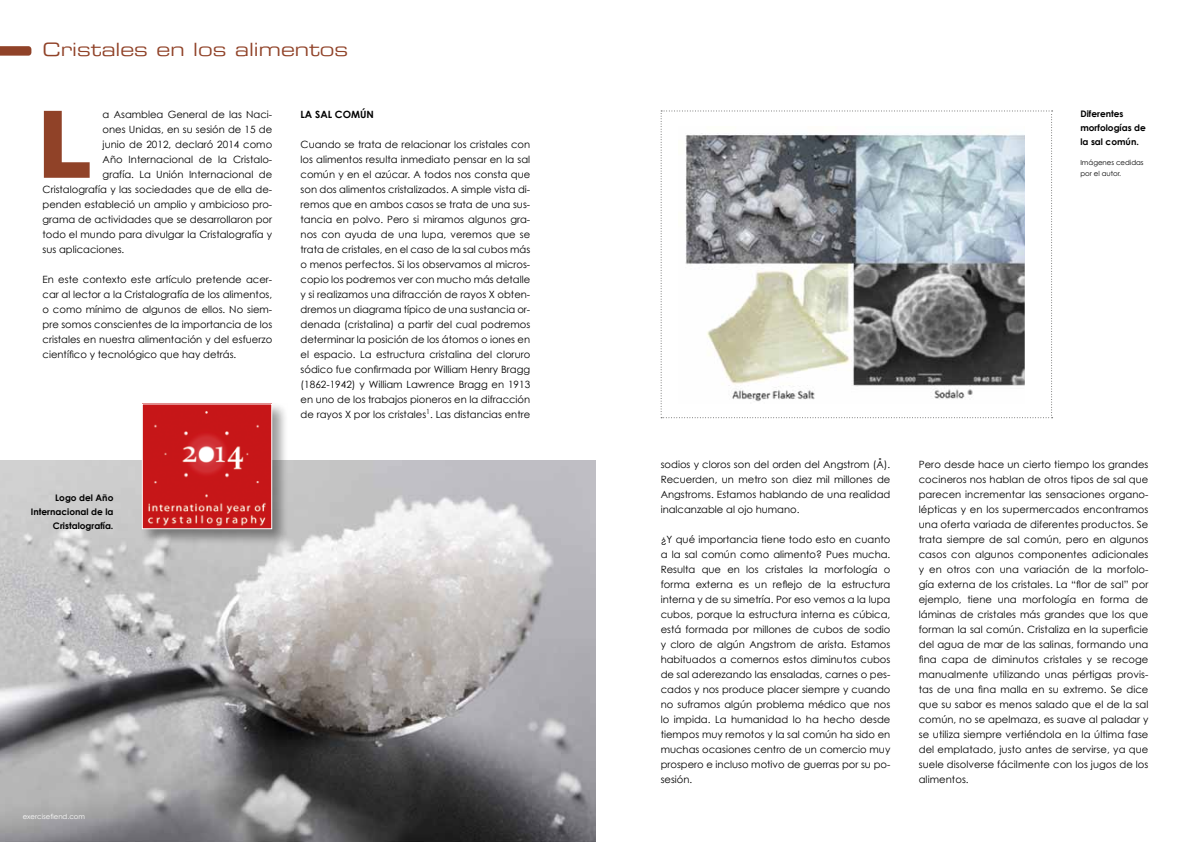
<style>
.page{position:relative;width:1191px;height:842px;background:#fff}
.page>*{position:absolute;margin:0;border:0;box-sizing:border-box;transform-origin:0 0}
.t1{font:700 89.2px "Eurostile";color:#904228}
.t2{font:18px "Eurostile Extended Two";color:#904228}
.t3{font:10px/15px "Century Gothic";color:#000;text-align:justify}
.t4{font:700 10px "Century Gothic";color:#000}
.t5{font:700 9px/14px "Century Gothic";color:#000}
.t6{font:7px/11px "Century Gothic";color:#000}
.t7{font:7px "Century Gothic";color:#fff}
</style>
<div class="page">
<svg style="left:0;top:46px;width:31px;height:10px"></svg>
<svg style="left:660px;top:111px;width:392px;height:307px"></svg>
<img style="left:0;top:461px;width:595px;height:381px">
<div style="left:139px;top:401px;width:150px;height:145px;background:#000;opacity:.4"></div>
<img style="left:144px;top:405px;width:126px;height:122px">
<div style="left:142px;top:403px;width:130px;height:126px;border:1px solid #fff"></div>
<h2 class="t2" style="left:43px;top:37px;width:307px">Cristales en los alimentos</h2>
<h1 class="t1" style="left:39px;top:87px;width:54px">L</h1>
<p class="t5" style="left:1080px;top:107px;width:67px">Diferentes morfologías de la sal común.</p>
<p class="t4" style="left:300px;top:108px;width:75px">LA SAL COMÚN</p>
<p class="t3" style="left:300px;top:137px;width:231px">Cuando se trata de relacionar los cristales con los alimentos resulta inmediato pensar en la sal común y en el azúcar. A todos nos consta que son dos alimentos cristalizados. A simple vista di&shy;remos que en ambos casos se trata de una sus&shy;tancia en polvo. Pero si miramos algunos gra&shy;nos con ayuda de una lupa, veremos que se trata de cristales, en el caso de la sal cubos más o menos perfectos. Si los observamos al micros&shy;copio los podremos ver con mucho más detalle y si realizamos una difracción de rayos X obten&shy;dremos un diagrama típico de una sustancia or&shy;denada (cristalina) a partir del cual podremos determinar la posición de los átomos o iones en el espacio. La estructura cristalina del cloruro sódico fue confirmada por William Henry Bragg (1862-1942) y William Lawrence Bragg en 1913 en uno de los trabajos pioneros en la difracción de rayos X por los cristales<sup>1</sup>. Las distancias entre</p>
<p class="t3" style="left:103px;top:107px;width:171px">a Asamblea General de las Naci-</p>
<p class="t3" style="left:103px;top:122px;width:171px">ones Unidas, en su sesión de 15 de</p>
<p class="t3" style="left:103px;top:137px;width:171px">junio de 2012, declaró 2014 como</p>
<p class="t3" style="left:103px;top:152px;width:171px">Año Internacional de la Cristalo-</p>
<p class="t3" style="left:103px;top:167px;width:171px">grafía. La Unión Internacional de</p>
<p class="t3" style="left:43px;top:182px;width:231px">Cristalografía y las sociedades que de ella de-</p>
<p class="t3" style="left:43px;top:197px;width:231px">penden estableció un amplio y ambicioso pro-</p>
<p class="t3" style="left:43px;top:212px;width:231px">grama de actividades que se desarrollaron por</p>
<p class="t3" style="left:43px;top:227px;width:231px">todo el mundo para divulgar la Cristalografía y</p>
<p class="t3" style="left:43px;top:242px;width:83px">sus aplicaciones.</p>
<p class="t3" style="left:43px;top:272px;width:231px">En este contexto este artículo pretende acer&shy;car al lector a la Cristalografía de los alimentos, o como mínimo de algunos de ellos. No siem&shy;pre somos conscientes de la importancia de los cristales en nuestra alimentación y del esfuerzo científico y tecnológico que hay detrás.</p>
<p class="t6" style="left:1080px;top:157px;width:65px">Imágenes cedidas por el autor.</p>
<p class="t5" style="left:31px;top:490px;width:84px;text-align:right">Logo del Año<br>Internacional de la<br>Cristalografía.</p>
<p class="t7" style="left:23px;top:812px;width:64px">exercisefiend.com</p>
<p class="t3" style="left:660px;top:457px;width:231px">sodios y cloros son del orden del Angstrom (Å).<br>Recuerden, un metro son diez mil millones de Angstroms. Estamos hablando de una realidad inalcanzable al ojo humano.</p>
<p class="t3" style="left:660px;top:532px;width:231px">¿Y qué importancia tiene todo esto en cuanto a la sal común como alimento? Pues mucha.<br>Resulta que en los cristales la morfología o forma externa es un reflejo de la estructura interna y de su simetría. Por eso vemos a la lupa cubos, porque la estructura interna es cúbica, está formada por millones de cubos de sodio y cloro de algún Angstrom de arista. Estamos habituados a comernos estos diminutos cubos de sal aderezando las ensaladas, carnes o pes&shy;cados y nos produce placer siempre y cuando no suframos algún problema médico que nos lo impida. La humanidad lo ha hecho desde tiempos muy remotos y la sal común ha sido en muchas ocasiones centro de un comercio muy prospero e incluso motivo de guerras por su po&shy;sesión.</p>
<p class="t3" style="left:918px;top:457px;width:231px">Pero desde hace un cierto tiempo los grandes cocineros nos hablan de otros tipos de sal que parecen incrementar las sensaciones organo&shy;lépticas y en los supermercados encontramos una oferta variada de diferentes productos. Se trata siempre de sal común, pero en algunos casos con algunos componentes adicionales y en otros con una variación de la morfolo&shy;gía externa de los cristales. La “flor de sal” por ejemplo, tiene una morfología en forma de láminas de cristales más grandes que los que forman la sal común. Cristaliza en la superficie del agua de mar de las salinas, formando una fina capa de diminutos cristales y se recoge manualmente utilizando unas pértigas provis&shy;tas de una fina malla en su extremo. Se dice que su sabor es menos salado que el de la sal común, no se apelmaza, es suave al paladar y se utiliza siempre vertiéndola en la última fase del emplatado, justo antes de servirse, ya que suele disolverse fácilmente con los jugos de los alimentos.</p>
</div>
